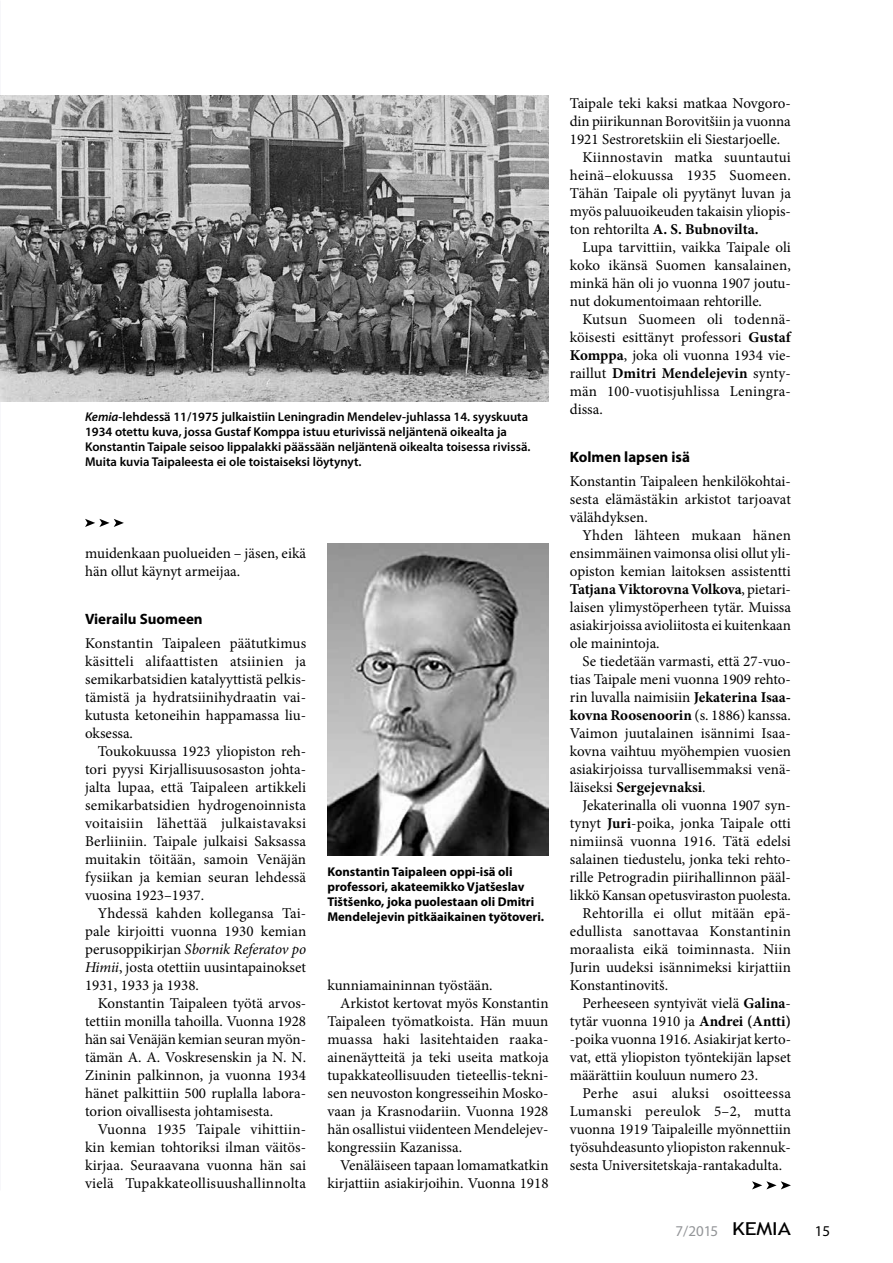
<style>
.page{position:relative;width:893px;height:1263px;background:#fff}
.page>*{position:absolute;margin:0;border:0;box-sizing:border-box;transform-origin:0 0}
.t1{font:15px/18px "Minion Pro";color:#000;text-align:justify}
.t2{font:15px "Minion Pro";letter-spacing:.02em;color:#000}
.t3{font:700 15px "Minion Pro";letter-spacing:.005em;color:#000}
.t4{font:700 15px "Myriad Pro";color:#000}
.t5{font:15px "Minion Pro";letter-spacing:.025em;color:#000}
.t6{font:15px "Myriad Pro";color:#939598}
.t7{font:15px "Myriad Pro";color:#000}
.t8{font:600 12.75px/15px "Myriad Pro";color:#000}
.t9{font:700 12.75px/15px "Myriad Pro";color:#000}
.s1{font-style:italic}
.s2{font-weight:400}
.s3{font-weight:700}
.s4{font-family:"Trebuchet MS";font-size:17.85px;color:#000}
</style>
<div class="page">
<svg style="left:752px;top:1181px;width:39px;height:8px"></svg>
<img style="left:0;top:96px;width:549px;height:305px">
<svg style="left:85px;top:519px;width:39px;height:8px"></svg>
<img style="left:327px;top:544px;width:222px;height:312px">
<p class="t8" style="left:85px;top:410px;width:447px"><span class="s1">Kemia</span>-lehdessä 11/1975 julkaistiin Leningradin Mendelev-juhlassa 14. syyskuuta 1934 otettu kuva, jossa Gustaf Komppa istuu eturivissä neljäntenä oikealta ja Konstantin Taipale seisoo lippalakki päässään neljäntenä oikealta toisessa rivissä.<br>Muita kuvia Taipaleesta ei ole toistaiseksi löytynyt.</p>
<p class="t1" style="left:85px;top:544px;width:223px">muidenkaan puolueiden – jäsen, eikä hän ollut käynyt armeijaa.</p>
<p class="t4" style="left:85px;top:610px;width:119px">Vierailu Suomeen</p>
<p class="t1" style="left:85px;top:634px;width:223px">Konstantin Taipaleen päätutkimus käsitteli alifaattisten atsiinien ja semikarbatsidien katalyyttistä pelkis&shy;tämistä ja hydratsiinihydraatin vai&shy;kutusta ketoneihin happamassa liu&shy;oksessa.</p>
<p class="t1" style="left:85px;top:742px;width:223px;text-indent:13px">Toukokuussa 1923 yliopiston reh&shy;tori pyysi Kirjallisuusosaston johta&shy;jalta lupaa, että Taipaleen artikkeli semikarbatsidien hydrogenoinnista voitaisiin lähettää julkaistavaksi Berliiniin. Taipale julkaisi Saksassa muitakin töitään, samoin Venäjän fysiikan ja kemian seuran lehdessä vuosina 1923–1937.</p>
<p class="t1" style="left:85px;top:904px;width:223px;text-indent:13px">Yhdessä kahden kollegansa Tai&shy;pale kirjoitti vuonna 1930 kemian perusoppikirjan <span class="s1">Sbornik Referatov po Himii</span>, josta otettiin uusintapainokset 1931, 1933 ja 1938.</p>
<p class="t1" style="left:85px;top:994px;width:223px;text-indent:13px">Konstantin Taipaleen työtä arvos&shy;tettiin monilla tahoilla. Vuonna 1928 hän sai Venäjän kemian seuran myön&shy;tämän A. A. Voskresenskin ja N. N.<br>Zininin palkinnon, ja vuonna 1934 hänet palkittiin 500 ruplalla labora&shy;torion oivallisesta johtamisesta.</p>
<p class="t1" style="left:85px;top:1120px;width:223px;text-indent:13px">Vuonna 1935 Taipale vihittiin&shy;kin kemian tohtoriksi ilman väitös&shy;kirjaa. Seuraavana vuonna hän sai vielä Tupakkateollisuushallinnolta</p>
<p class="t9" style="left:327px;top:864px;width:218px">Konstantin Taipaleen oppi-isä oli professori, akateemikko Vjatšeslav Tištšenko, joka puolestaan oli Dmitri Mendelejevin pitkäaikainen työtoveri.</p>
<p class="t1" style="left:327px;top:976px;width:167px">kunniamaininnan työstään.</p>
<p class="t1" style="left:340px;top:994px;width:210px">Arkistot kertovat myös Konstantin</p>
<p class="t1" style="left:327px;top:1012px;width:223px">Taipaleen työmatkoista. Hän muun</p>
<p class="t1" style="left:327px;top:1030px;width:223px">muassa haki lasitehtaiden raaka-</p>
<p class="t1" style="left:327px;top:1048px;width:223px">ainenäytteitä ja teki useita matkoja</p>
<p class="t1" style="left:327px;top:1066px;width:223px">tupakkateollisuuden tieteellis-tekni-</p>
<p class="t1" style="left:327px;top:1084px;width:223px">sen neuvoston kongresseihin Mosko-</p>
<p class="t1" style="left:327px;top:1102px;width:223px">vaan ja Krasnodariin. Vuonna 1928</p>
<p class="t1" style="left:327px;top:1120px;width:223px">hän osallistui viidenteen Mendelejev-</p>
<p class="t1" style="left:327px;top:1138px;width:136px">kongressiin Kazanissa.</p>
<p class="t1" style="left:340px;top:1156px;width:210px">Venäläiseen tapaan lomamatkatkin</p>
<p class="t1" style="left:327px;top:1174px;width:223px">kirjattiin asiakirjoihin. Vuonna 1918</p>
<p class="t1" style="left:570px;top:94px;width:223px">Taipale teki kaksi matkaa Novgoro-</p>
<p class="t1" style="left:570px;top:112px;width:223px">din piirikunnan Borovitšiin ja vuonna</p>
<p class="t1" style="left:570px;top:130px;width:212px">1921 Sestroretskiin eli Siestarjoelle.</p>
<p class="t1" style="left:583px;top:148px;width:210px">Kiinnostavin matka suuntautui</p>
<p class="t2" style="left:570px;top:165px;width:223px">heinä–elokuussa 1935 Suomeen.</p>
<p class="t1" style="left:570px;top:184px;width:223px">Tähän Taipale oli pyytänyt luvan ja</p>
<p class="t1" style="left:570px;top:202px;width:223px">myös paluuoikeuden takaisin yliopis-</p>
<p class="t3" style="left:570px;top:219px;width:190px"><span class="s2">ton rehtorilta</span> A. S. Bubnovilta.</p>
<p class="t1" style="left:583px;top:238px;width:210px">Lupa tarvittiin, vaikka Taipale oli</p>
<p class="t1" style="left:570px;top:256px;width:223px">koko ikänsä Suomen kansalainen,</p>
<p class="t1" style="left:570px;top:274px;width:223px">minkä hän oli jo vuonna 1907 joutu-</p>
<p class="t1" style="left:570px;top:292px;width:194px">nut dokumentoimaan rehtorille.</p>
<p class="t2" style="left:583px;top:309px;width:210px">Kutsun Suomeen oli todennä-</p>
<p class="t1" style="left:570px;top:328px;width:223px">köisesti esittänyt professori <span class="s3">Gustaf</span></p>
<p class="t1" style="left:570px;top:346px;width:223px"><span class="s3">Komppa</span>, joka oli vuonna 1934 vie-</p>
<p class="t3" style="left:570px;top:363px;width:223px"><span class="s2">raillut</span> Dmitri Mendelejevin <span class="s2">synty-</span></p>
<p class="t1" style="left:570px;top:382px;width:223px">män 100-vuotisjuhlissa Leningra-</p>
<p class="t1" style="left:570px;top:400px;width:34px">dissa.</p>
<p class="t4" style="left:570px;top:448px;width:122px">Kolmen lapsen isä</p>
<p class="t1" style="left:570px;top:472px;width:223px">Konstantin Taipaleen henkilökohtai&shy;sesta elämästäkin arkistot tarjoavat välähdyksen.</p>
<p class="t1" style="left:570px;top:526px;width:223px;text-indent:13px">Yhden lähteen mukaan hänen ensimmäinen vaimonsa olisi ollut yli&shy;opiston kemian laitoksen assistentti <span class="s3">Tatjana Viktorovna Volkova</span>, pietari&shy;laisen ylimystöperheen tytär. Muissa asiakirjoissa avioliitosta ei kuitenkaan ole mainintoja.</p>
<p class="t1" style="left:570px;top:652px;width:223px;text-indent:13px">Se tiedetään varmasti, että 27-vuo&shy;tias Taipale meni vuonna 1909 rehto&shy;rin luvalla naimisiin <span class="s3">Jekaterina Isaa&shy;kovna Roosenoorin</span> (s. 1886) kanssa.<br>Vaimon juutalainen isännimi Isaa&shy;kovna vaihtuu myöhempien vuosien asiakirjoissa turvallisemmaksi venä&shy;läiseksi <span class="s3">Sergejevnaksi</span>.</p>
<p class="t1" style="left:583px;top:796px;width:210px">Jekaterinalla oli vuonna 1907 syn-</p>
<p class="t1" style="left:570px;top:814px;width:223px">tynyt <span class="s3">Juri</span>-poika, jonka Taipale otti</p>
<p class="t1" style="left:570px;top:832px;width:223px">nimiinsä vuonna 1916. Tätä edelsi</p>
<p class="t1" style="left:570px;top:850px;width:223px">salainen tiedustelu, jonka teki rehto-</p>
<p class="t1" style="left:570px;top:868px;width:223px">rille Petrogradin piirihallinnon pääl-</p>
<p class="t1" style="left:570px;top:886px;width:223px">likkö Kansan opetusviraston puolesta.</p>
<p class="t1" style="left:583px;top:904px;width:210px">Rehtorilla ei ollut mitään epä-</p>
<p class="t1" style="left:570px;top:922px;width:223px">edullista sanottavaa Konstantinin</p>
<p class="t1" style="left:570px;top:940px;width:223px">moraalista eikä toiminnasta. Niin</p>
<p class="t1" style="left:570px;top:958px;width:223px">Jurin uudeksi isännimeksi kirjattiin</p>
<p class="t1" style="left:570px;top:976px;width:100px">Konstantinovitš.</p>
<p class="t1" style="left:583px;top:994px;width:210px">Perheeseen syntyivät vielä <span class="s3">Galina</span>-</p>
<p class="t1" style="left:570px;top:1012px;width:223px">tytär vuonna 1910 ja <span class="s3">Andrei (Antti)</span></p>
<p class="t1" style="left:570px;top:1030px;width:223px">-poika vuonna 1916. Asiakirjat kerto-</p>
<p class="t1" style="left:570px;top:1048px;width:223px">vat, että yliopiston työntekijän lapset</p>
<p class="t1" style="left:570px;top:1066px;width:190px">määrättiin kouluun numero 23.</p>
<p class="t5" style="left:583px;top:1083px;width:210px">Perhe asui aluksi osoitteessa</p>
<p class="t2" style="left:570px;top:1101px;width:223px">Lumanski pereulok 5–2, mutta</p>
<p class="t1" style="left:570px;top:1120px;width:223px">vuonna 1919 Taipaleille myönnettiin</p>
<p class="t1" style="left:570px;top:1138px;width:223px">työsuhdeasunto yliopiston rakennuk-</p>
<p class="t1" style="left:570px;top:1156px;width:214px">sesta Universitetskaja-rantakadulta.</p>
<p class="t6" style="left:676px;top:1222px;width:117px">7/2015 <span class="s4">KEMIA</span></p>
<p class="t7" style="left:815px;top:1222px;width:17px">15</p>
</div>
